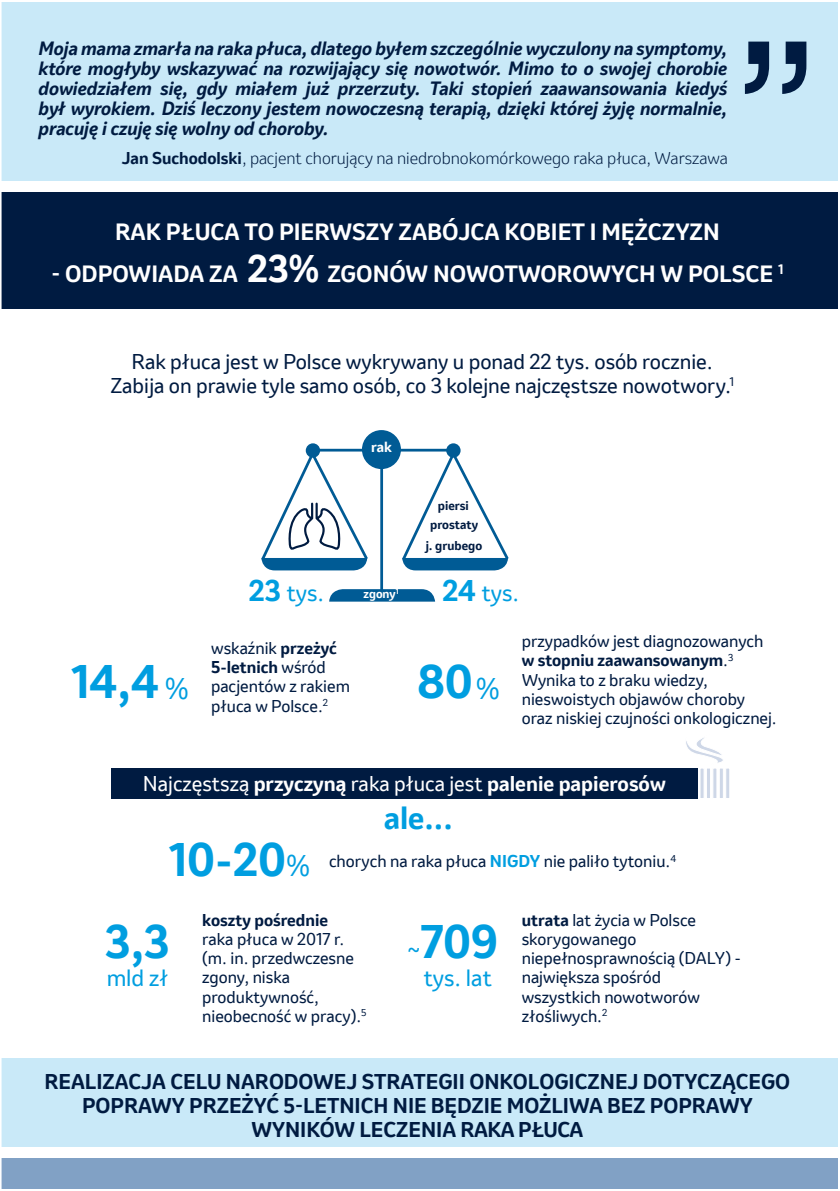
<style>
.page{position:relative;width:840px;height:1191px;background:#fff}
.page>*{position:absolute;margin:0;border:0;box-sizing:border-box;transform-origin:0 0}
.t1{font:700 44px "Invention";color:#009ee0}
.t2{font:700 30px "Invention";color:#009ee0}
.t3{font:28px "Invention";color:#009ee0}
.t4{font:700 22px "Invention";color:#fff}
.t5{font:22px "Invention";color:#009ee0}
.t6{font:700 20px "Invention";color:#001b41}
.t7{font:20px/24px "Invention";color:#001b41;text-align:center}
.t8{font:700 20px "Invention";color:#fff}
.t9{font:italic 700 18px/20px "Invention";color:#001b41;text-align:justify}
.t10{font:16px/19.2px "Invention";color:#001b41}
.t11{font:300 16px "Invention";color:#001b41}
.t12{font:700 16px "Invention";color:#001b41}
.t13{font:700 13.8px "Invention";color:#fff}
.t14{font:700 12px "Invention";color:#001b41}
.t15{font:700 11.6px "Invention";color:#fff}
.s1{font-weight:700}
.s2{font-size:36px}
.s3{font-weight:700;font-size:28px}
.s4{font-weight:400}
.s5{font-weight:700;font-size:44px;color:#009ee0}
.s6{font-size:28px;color:#009ee0}
.s7{font-weight:700;color:#009ee0}
.s8{font-weight:400;font-size:22px}
</style>
<div class="page">
<div style="left:0;top:0;width:839px;height:180px;background:#c9e9f8"></div>
<div style="left:0;top:1058px;width:839px;height:89px;background:#c9e9f8"></div>
<div style="left:0;top:192px;width:839px;height:116px;background:#001b41"></div>
<div style="left:0;top:1158px;width:839px;height:33px;background:#81a1c5"></div>
<div style="left:111px;top:768px;width:586px;height:30px;background:#001b41"></div>
<svg style="left:700px;top:768px;width:4px;height:30px"></svg>
<svg style="left:707px;top:768px;width:3px;height:30px"></svg>
<svg style="left:713px;top:768px;width:3px;height:30px"></svg>
<svg style="left:720px;top:768px;width:3px;height:30px"></svg>
<svg style="left:726px;top:768px;width:3px;height:30px"></svg>
<svg style="left:686px;top:738px;width:37px;height:25px"></svg>
<svg style="left:744px;top:42px;width:62px;height:52px"></svg>
<div style="left:362px;top:430px;width:39px;height:39px;background:#005b95;border-radius:50%"></div>
<hr style="left:315px;top:449px;width:135px;height:2px;background:#005b95">
<div style="left:305px;top:443px;width:15px;height:15px;background:#005b95;border-radius:50%"></div>
<div style="left:446px;top:443px;width:14px;height:15px;background:#005b95;border-radius:50%"></div>
<hr style="left:380px;top:457px;width:3px;height:135px;background:#005b95">
<svg style="left:329px;top:589px;width:106px;height:12px"></svg>
<svg style="left:261px;top:453px;width:109px;height:117px"></svg>
<svg style="left:400px;top:453px;width:109px;height:117px"></svg>
<p class="t9" style="left:38px;top:39px;width:690px">Moja mama zmarła na raka płuca, dlatego byłem szczególnie wyczulony na symptomy, które mogłyby wskazywać na rozwijający się nowotwór. Mimo to o swojej chorobie dowiedziałem się, gdy miałem już przerzuty. Taki stopień zaawansowania kiedyś był wyrokiem. Dziś leczony jestem nowoczesną terapią, dzięki której żyję normalnie, pracuję i czuję się wolny od choroby.</p>
<p class="t11" style="left:122px;top:147px;width:607px"><span class="s1">JAN SUCHODOLSKI</span>, pacjent chorujący na niedrobnokomórkowego raka płuca, Warszawa</p>
<h3 class="t4" style="left:115px;top:216px;width:606px">RAK PŁUCA TO PIERWSZY ZABÓJCA KOBIET I MĘŻCZYZN</h3>
<h3 class="t4" style="left:51px;top:258px;width:733px">- ODPOWIADA ZA <span class="s2">23%</span> ZGONÓW NOWOTWOROWYCH W POLSCE <sup>1</sup></h3>
<p class="t7" style="left:110px;top:349px;width:624px">Rak płuca jest w Polsce wykrywany u ponad 22 tys. osób rocznie.<br>Zabija on prawie tyle samo osób, co 3 kolejne najczęstsze nowotwory.<sup>1</sup></p>
<p class="t13" style="left:371px;top:437px;width:22px">RAK</p>
<p class="t14" style="left:437px;top:497px;width:33px">PIERSI</p>
<p class="t14" style="left:425px;top:537px;width:58px">J. GRUBEGO</p>
<p class="t14" style="left:430px;top:516px;width:49px">PROSTATY</p>
<h3 class="t5" style="left:249px;top:577px;width:77px"><span class="s3">23</span> tys.</h3>
<h3 class="t5" style="left:442px;top:577px;width:78px"><span class="s3">24</span> tys.</h3>
<p class="t15" style="left:363px;top:585px;width:37px">ZGONY<sup>1</sup></p>
<h1 class="t1" style="left:71px;top:649px;width:89px">14,4</h1>
<p class="t10" style="left:211px;top:638px;width:140px">wskaźnik <span class="s1">PRZEŻYĆ<br>5-LETNICH</span> wśród pacjentów z rakiem płuca w Polsce.<sup>2</sup></p>
<h1 class="t1" style="left:417px;top:649px;width:57px">80</h1>
<h3 class="t3" style="left:165px;top:668px;width:26px">%</h3>
<h3 class="t3" style="left:475px;top:668px;width:26px">%</h3>
<p class="t10" style="left:521px;top:631px;width:256px">przypadków jest diagnozowanych<br><span class="s1">W STOPNIU ZAAWANSOWANYM</span>.<sup>3<br></sup>Wynika to z braku wiedzy, nieswoistych objawów choroby oraz niskiej czujności onkologicznej.</p>
<p class="t8" style="left:143px;top:769px;width:524px"><span class="s4">Najczęstszą</span> PRZYCZYNĄ <span class="s4">raka płuca jest</span> PALENIE PAPIEROSÓW</p>
<h2 class="t2" style="left:384px;top:796px;width:70px">ALE...</h2>
<p class="t10" style="left:169px;top:851px;width:508px"><span class="s5">10-20</span><span class="s6">%</span> chorych na raka płuca <span class="s7">NIGDY</span> nie paliło tytoniu.<sup>4</sup></p>
<p class="t12" style="left:202px;top:908px;width:127px">KOSZTY POŚREDNIE</p>
<p class="t10" style="left:202px;top:929px;width:166px">raka płuca w 2017 r. (m. in. przedwczesne zgony, niska produktywność, nieobecność w pracy).<sup>5</sup></p>
<h1 class="t1" style="left:406px;top:910px;width:93px"><span class="s8">~</span>709</h1>
<h1 class="t1" style="left:105px;top:910px;width:66px">3,3</h1>
<h3 class="t5" style="left:107px;top:961px;width:63px">mld zł</h3>
<h3 class="t5" style="left:423px;top:961px;width:70px">tys. lat</h3>
<p class="t10" style="left:521px;top:910px;width:221px"><span class="s1">UTRATA</span> lat życia w Polsce skorygowanego niepełnosprawnością (DALY) - największa spośród wszystkich nowotworów złośliwych.<sup>2</sup></p>
<p class="t6" style="left:45px;top:1067px;width:718px">REALIZACJA CELU NARODOWEJ STRATEGII ONKOLOGICZNEJ DOTYCZĄCEGO</p>
<p class="t6" style="left:82px;top:1091px;width:671px">POPRAWY PRZEŻYĆ 5-LETNICH NIE BĘDZIE MOŻLIWA BEZ POPRAWY</p>
<p class="t6" style="left:251px;top:1115px;width:333px">WYNIKÓW LECZENIA RAKA PŁUCA</p>
</div>
